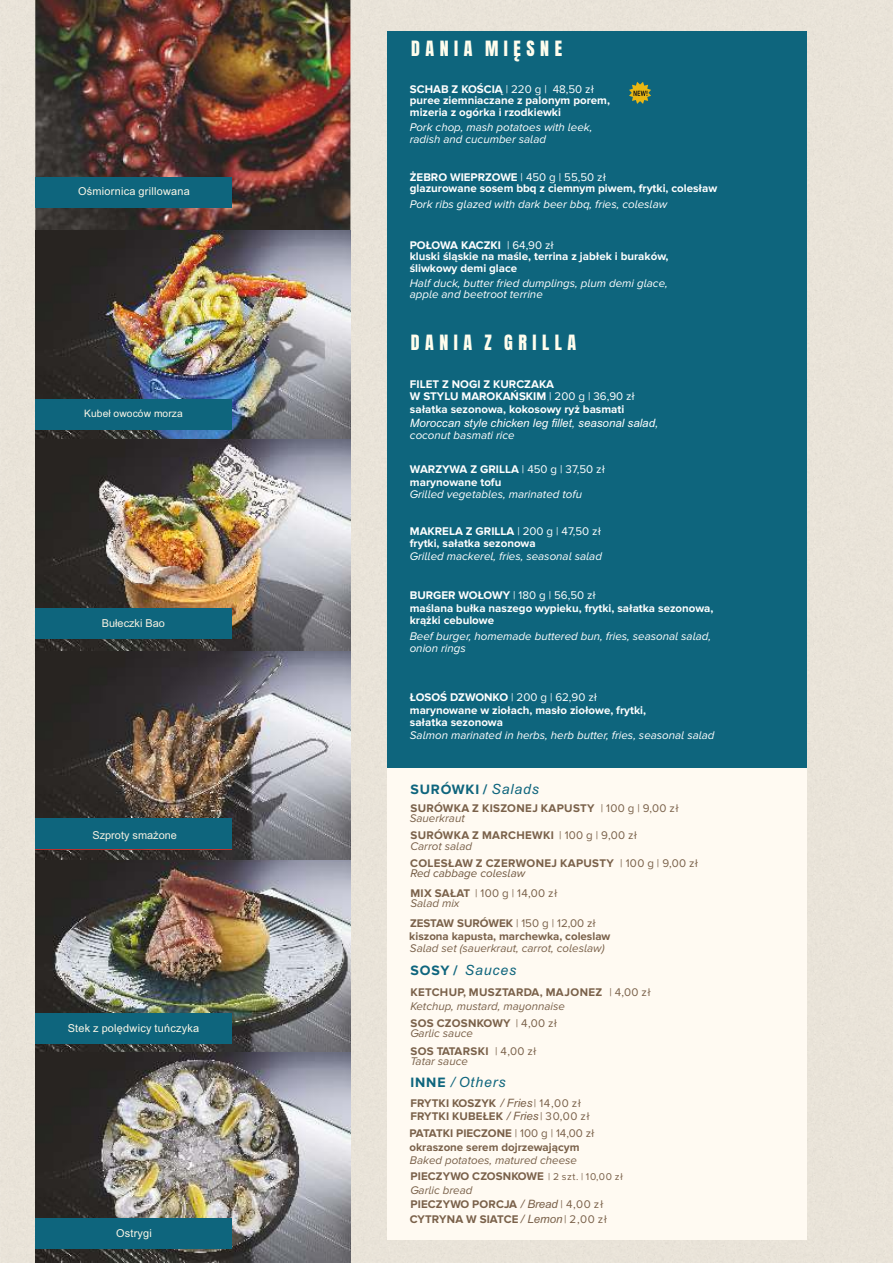
<style>
.page{position:relative;width:893px;height:1263px;background:#e9e3d8}
.page>*{position:absolute;margin:0;border:0;box-sizing:border-box;transform-origin:0 0}
.t1{font:17.85px "Anton";letter-spacing:.31em;color:#fffded}
.t2{font:italic 14.1px "Arial";letter-spacing:.065em;color:#0e657d}
.t3{font:700 14.1px "Proxima Nova";letter-spacing:.06em;color:#0e657d}
.t4{font:700 11.55px/12.6px "Proxima Nova";color:#fefefe}
.t5{font:italic 11.55px/11.6px "Proxima Nova A";color:#fefefe}
.t6{font:700 11.55px/13.8px "Proxima Nova";letter-spacing:.01em;color:#7a614a}
.t7{font:700 11.55px "Proxima Nova";letter-spacing:.03em;color:#7a614a}
.t8{font:italic 11.55px "Proxima Nova A";color:#7a614a}
.t9{font:italic 11.55px "Arial";color:#fefefe}
.t10{font:11.55px "Proxima Nova";letter-spacing:.03em;color:#7a614a}
.t11{font:italic 11.55px "Proxima Nova A";color:#70573f}
.t12{font:10.95px "Arial";letter-spacing:.02em;color:#fbf7e8}
.t13{font:10.95px "Arial";color:#f5f0e1}
.t14{font:10.2px "Arial";letter-spacing:.01em;color:#fbf7e8}
.s1{font-weight:400}
.s2{font-family:"Arial";font-weight:400;font-style:italic}
.s3{font-weight:700}
.s4{font-family:"Proxima Nova";font-weight:700;font-style:normal}
.s5{font-weight:400;font-size:10.2px}
</style>
<div class="page">
<div style="left:387px;top:768px;width:420px;height:472px;background:#fffaf2"></div>
<div style="left:387px;top:31px;width:420px;height:737px;background:#0e657d"></div>
<img style="left:35px;top:0;width:316px;height:859px">
<div style="left:35px;top:177px;width:197px;height:31px;background:#0e657d"></div>
<img style="left:35px;top:844px;width:315px;height:209px">
<div style="left:35px;top:1013px;width:197px;height:31px;background:#0e657d"></div>
<div style="left:35px;top:818px;width:197px;height:31px;background:#0e657d"></div>
<div style="left:35px;top:399px;width:197px;height:30px;background:#0e657d"></div>
<img style="left:35px;top:1053px;width:315px;height:210px">
<div style="left:35px;top:1217px;width:197px;height:31px;background:#0e657d"></div>
<div style="left:35px;top:608px;width:197px;height:31px;background:#0e657d"></div>
<svg style="left:629px;top:82px;width:22px;height:22px"></svg>
<p class="t12" style="left:78px;top:187px;width:113px">Ośmiornica grillowana</p>
<p class="t14" style="left:84px;top:410px;width:100px">Kubeł owoców morza</p>
<p class="t13" style="left:102px;top:619px;width:65px">Bułeczki Bao</p>
<p class="t13" style="left:92px;top:831px;width:86px">Szproty smażone</p>
<p class="t12" style="left:68px;top:1023px;width:133px">Stek z polędwicy tuńczyka</p>
<p class="t12" style="left:116px;top:1229px;width:38px">Ostrygi</p>
<h1 class="t1" style="left:411px;top:36px;width:152px">DANIA MIĘSNE</h1>
<p class="t4" style="left:410px;top:84px;width:202px;line-height:11.6px">SCHAB Z KOŚCIĄ <span class="s1">| 220 g | 48,50 zł </span>puree ziemniaczane z palonym porem, mizeria z ogórka i rzodkiewki</p>
<p class="t5" style="left:410px;top:122px;width:184px">Pork chop, mash potatoes with leek, radish and cucumber salad</p>
<p class="t4" style="left:410px;top:172px;width:309px;line-height:11.6px">ŻEBRO WIEPRZOWE <span class="s1">| 450 g | 55,50 zł<br></span>glazurowane sosem bbq z ciemnym piwem, frytki, colesław</p>
<p class="t5" style="left:410px;top:199px;width:259px">Pork ribs glazed with dark beer bbq, fries, coleslaw</p>
<p class="t4" style="left:410px;top:239px;width:260px;line-height:11.6px">POŁOWA KACZKI <span class="s1">| 64,90 zł<br></span>kluski śląskie na maśle, terrina z jabłek i buraków, śliwkowy demi glace</p>
<p class="t5" style="left:410px;top:277px;width:260px">Half duck, butter fried dumplings, plum demi glace, apple and beetroot terrine</p>
<h1 class="t1" style="left:411px;top:330px;width:167px">DANIA Z GRILLA</h1>
<p class="t4" style="left:410px;top:378px;width:226px">FILET Z NOGI Z KURCZAKA<br>W STYLU MAROKAŃSKIM <span class="s1">| 200 g | 36,90 zł </span>sałatka sezonowa, kokosowy ryż basmati</p>
<p class="t9" style="left:410px;top:419px;width:250px">Moroccan style chicken leg fillet, seasonal salad,</p>
<p class="t5" style="left:410px;top:430px;width:106px">coconut basmati rice</p>
<p class="t4" style="left:410px;top:463px;width:197px">WARZYWA Z GRILLA <span class="s1">| 450 g | 37,50 zł </span>marynowane tofu</p>
<p class="t5" style="left:410px;top:489px;width:174px">Grilled vegetables, marinated tofu</p>
<p class="t4" style="left:410px;top:525px;width:193px">MAKRELA Z GRILLA <span class="s1">| 200 g | 47,50 zł </span>frytki, sałatka sezonowa</p>
<p class="t5" style="left:410px;top:551px;width:194px">Grilled mackerel, fries, seasonal salad</p>
<p class="t4" style="left:410px;top:589px;width:305px">BURGER WOŁOWY <span class="s1">| 180 g | 56,50 zł<br></span>maślana bułka naszego wypieku, frytki, sałatka sezonowa, krążki cebulowe</p>
<p class="t5" style="left:410px;top:631px;width:303px">Beef burger, homemade buttered bun, fries, seasonal salad, onion rings</p>
<p class="t4" style="left:410px;top:691px;width:238px">ŁOSOŚ DZWONKO <span class="s1">| 200 g | 62,90 zł </span>marynowane w ziołach, masło ziołowe, frytki, sałatka sezonowa</p>
<p class="t5" style="left:410px;top:729px;width:306px">Salmon marinated in herbs, herb butter, fries, seasonal salad</p>
<p class="t3" style="left:410px;top:783px;width:130px">SURÓWKI / <span class="s2">Salads</span></p>
<p class="t7" style="left:410px;top:803px;width:270px">SURÓWKA Z KISZONEJ KAPUSTY <span class="s1">| 100 g | 9,00 zł</span></p>
<p class="t7" style="left:410px;top:830px;width:228px">SURÓWKA Z MARCHEWKI <span class="s1">| 100 g | 9,00 zł</span></p>
<p class="t8" style="left:410px;top:840px;width:63px">Carrot salad</p>
<p class="t8" style="left:410px;top:813px;width:56px">Sauerkraut</p>
<p class="t7" style="left:410px;top:858px;width:290px">COLESŁAW Z CZERWONEJ KAPUSTY <span class="s1">| 100 g | 9,00 zł</span></p>
<p class="t11" style="left:410px;top:868px;width:116px">Red cabbage coleslaw</p>
<p class="t10" style="left:410px;top:888px;width:148px"><span class="s3">MIX SAŁAT</span> | 100 g | 14,00 zł</p>
<p class="t8" style="left:410px;top:898px;width:51px">Salad mix</p>
<p class="t6" style="left:409px;top:916px;width:203px">ZESTAW SURÓWEK <span class="s1">| 150 g | 12,00 zł </span>kiszona kapusta, marchewka, coleslaw</p>
<p class="t8" style="left:410px;top:942px;width:196px">Salad set (sauerkraut, carrot, coleslaw)</p>
<p class="t2" style="left:410px;top:964px;width:107px"><span class="s4">SOSY /</span> Sauces</p>
<p class="t7" style="left:410px;top:987px;width:242px">KETCHUP, MUSZTARDA, MAJONEZ <span class="s1">| 4,00 zł</span></p>
<p class="t8" style="left:410px;top:1000px;width:156px">Ketchup, mustard, mayonnaise</p>
<p class="t7" style="left:410px;top:1018px;width:148px">SOS CZOSNKOWY <span class="s1">| 4,00 zł</span></p>
<p class="t8" style="left:410px;top:1028px;width:64px">Garlic sauce</p>
<p class="t7" style="left:410px;top:1045px;width:128px">SOS TATARSKI <span class="s1">| 4,00 zł</span></p>
<p class="t8" style="left:410px;top:1056px;width:59px">Tatar sauce</p>
<p class="t2" style="left:410px;top:1077px;width:96px"><span class="s4">INNE</span> / Others</p>
<p class="t6" style="left:410px;top:1096px;width:181px">FRYTKI KOSZYK <span class="s2">/ Fries</span> <span class="s1">| 14,00 zł<br></span>FRYTKI KUBEŁEK <span class="s2">/ Fries</span> <span class="s1">| 30,00 zł</span></p>
<p class="t6" style="left:410px;top:1127px;width:186px">PATATKI PIECZONE <span class="s1">| 100 g | 14,00 zł </span>okraszone serem dojrzewającym</p>
<p class="t8" style="left:410px;top:1155px;width:169px">Baked potatoes, matured cheese</p>
<p class="t6" style="left:410px;top:1170px;width:214px">PIECZYWO CZOSNKOWE <span class="s5">| 2 szt. | 10,00 zł</span></p>
<p class="t8" style="left:410px;top:1184px;width:64px">Garlic bread</p>
<p class="t6" style="left:410px;top:1196px;width:199px;line-height:15.1px">PIECZYWO PORCJA <span class="s2">/ Bread</span> <span class="s1">| 4,00 zł<br></span>CYTRYNA W SIATCE <span class="s2">/ Lemon</span> <span class="s1">| 2,00 zł</span></p>
</div>
